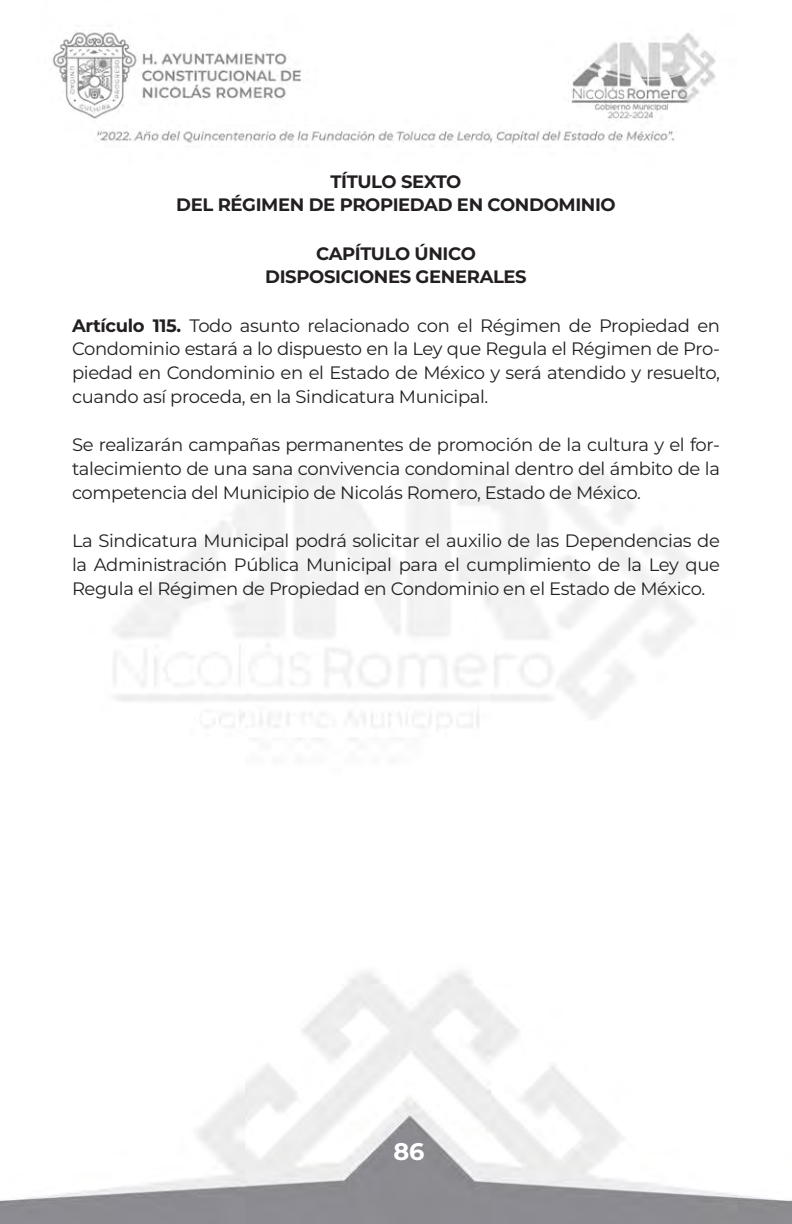
<style>
.page{position:relative;width:792px;height:1224px;background:#fff}
.page>*{position:absolute;margin:0;border:0;box-sizing:border-box;transform-origin:0 0}
.t1{font:700 24px "Montserrat";color:#fff}
.CENTRADO{font:18px/24px "Montserrat";letter-spacing:-.02em;color:#231f20;text-align:justify}
.CENTRADO-2{font:700 18px "Montserrat";letter-spacing:-.02em;color:#231f20}
.s1{font-weight:700}
</style>
<div class="page">
<img style="left:0;top:32px;width:792px;height:1192px">
<p class="CENTRADO-2" style="left:331px;top:168px;width:132px">TÍTULO SEXTO</p>
<p class="CENTRADO-2" style="left:176px;top:192px;width:441px">DEL RÉGIMEN DE PROPIEDAD EN CONDOMINIO</p>
<p class="CENTRADO-2" style="left:316px;top:240px;width:161px">CAPÍTULO ÚNICO</p>
<p class="CENTRADO-2" style="left:265px;top:264px;width:263px">DISPOSICIONES GENERALES</p>
<p class="CENTRADO" style="left:72px;top:312px;width:650px"><span class="s1">Artículo 115.</span> Todo asunto relacionado con el Régimen de Propiedad en Condominio estará a lo dispuesto en la Ley que Regula el Régimen de Pro&shy;piedad en Condominio en el Estado de México y será atendido y resuelto, cuando así proceda, en la Sindicatura Municipal.</p>
<p class="CENTRADO" style="left:72px;top:432px;width:649px">Se realizarán campañas permanentes de promoción de la cultura y el for&shy;talecimiento de una sana convivencia condominal dentro del ámbito de la competencia del Municipio de Nicolás Romero, Estado de México.</p>
<p class="CENTRADO" style="left:72px;top:528px;width:650px">La Sindicatura Municipal podrá solicitar el auxilio de las Dependencias de la Administración Pública Municipal para el cumplimiento de la Ley que Regula el Régimen de Propiedad en Condominio en el Estado de México.</p>
<h1 class="t1" style="left:393px;top:1134px;width:33px">86</h1>
</div>
